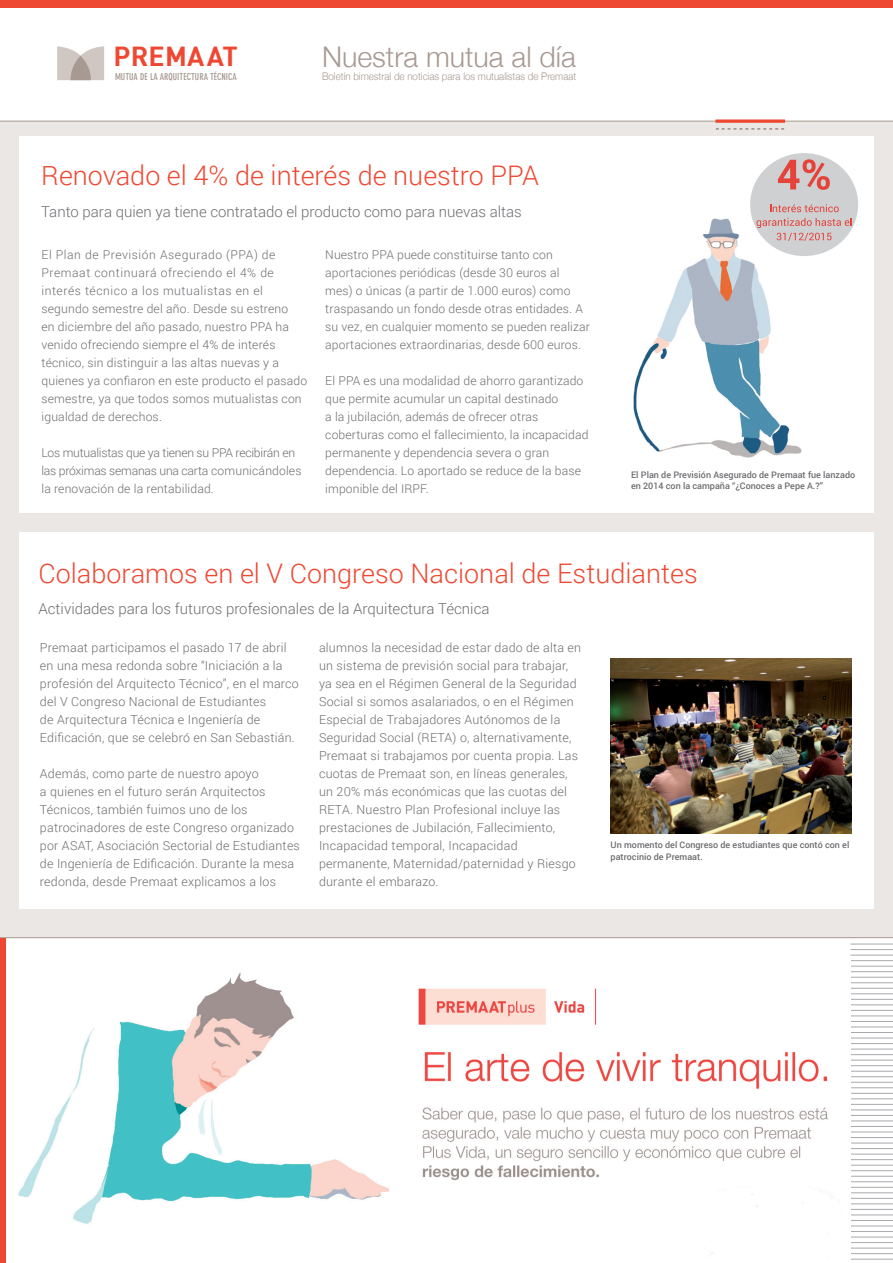
<style>
.page{position:relative;width:893px;height:1263px;background:#fff}
.page>*{position:absolute;margin:0;border:0;box-sizing:border-box;transform-origin:0 0}
.t1{font:300 28.5px "Helvetica Neue";color:#a89a92}
.t2{font:300 27px "Roboto";color:#ef4832}
.t3{font:27px "DIN Bold";letter-spacing:.005em;color:#ef4832}
.t4{font:300 15px "Roboto";color:#6c6d70}
.t5{font:300 12.45px/18px "Roboto";letter-spacing:.02em;color:#6c6d70}
.t6{font:300 12.15px/18px "Roboto";letter-spacing:.01em;color:#6c6d70}
.t7{font:300 12.15px/18px "Roboto";letter-spacing:-.02em;color:#6c6d70}
.t8{font:300 10.5px "Helvetica Neue";color:#a89a92;scale:.92 1}
.t9{font:700 condensed 9.45px "DIN Neuzeit Grotesk";color:#a89a92}
.t10{font:500 9px/12px "Roboto";color:#6c6d70}
</style>
<div class="page">
<div style="left:0;top:121px;width:893px;height:817px;background:#eae7e5"></div>
<div style="left:19px;top:136px;width:855px;height:376px;background:#fff"></div>
<div style="left:19px;top:533px;width:855px;height:376px;background:#fff"></div>
<div style="left:0;top:0;width:893px;height:7px;background:#ef4832"></div>
<hr style="left:0;top:937px;width:893px;height:1px;background:#a89a92">
<div style="left:0;top:938px;width:5px;height:325px;background:#ef4832"></div>
<hr style="left:850px;top:944px;width:43px;height:1px;background:#a8a9ad">
<hr style="left:850px;top:949px;width:43px;height:1px;background:#a8a9ad">
<hr style="left:850px;top:955px;width:43px;height:1px;background:#a8a9ad">
<hr style="left:850px;top:960px;width:43px;height:1px;background:#a8a9ad">
<hr style="left:850px;top:966px;width:43px;height:1px;background:#a8a9ad">
<hr style="left:850px;top:971px;width:43px;height:1px;background:#a8a9ad">
<hr style="left:850px;top:977px;width:43px;height:1px;background:#a8a9ad">
<hr style="left:850px;top:982px;width:43px;height:1px;background:#a8a9ad">
<hr style="left:850px;top:988px;width:43px;height:1px;background:#a8a9ad">
<hr style="left:850px;top:993px;width:43px;height:1px;background:#a8a9ad">
<hr style="left:850px;top:999px;width:43px;height:1px;background:#a8a9ad">
<hr style="left:850px;top:1004px;width:43px;height:1px;background:#a8a9ad">
<hr style="left:850px;top:1010px;width:43px;height:1px;background:#a8a9ad">
<hr style="left:850px;top:1015px;width:43px;height:1px;background:#a8a9ad">
<hr style="left:850px;top:1021px;width:43px;height:1px;background:#a8a9ad">
<hr style="left:850px;top:1027px;width:43px;height:1px;background:#a8a9ad">
<hr style="left:850px;top:1032px;width:43px;height:1px;background:#a8a9ad">
<hr style="left:850px;top:1038px;width:43px;height:1px;background:#a8a9ad">
<hr style="left:850px;top:1043px;width:43px;height:1px;background:#a8a9ad">
<hr style="left:850px;top:1049px;width:43px;height:1px;background:#a8a9ad">
<hr style="left:850px;top:1054px;width:43px;height:1px;background:#a8a9ad">
<hr style="left:850px;top:1060px;width:43px;height:1px;background:#a8a9ad">
<hr style="left:850px;top:1065px;width:43px;height:1px;background:#a8a9ad">
<hr style="left:850px;top:1071px;width:43px;height:1px;background:#a8a9ad">
<hr style="left:850px;top:1076px;width:43px;height:1px;background:#a8a9ad">
<hr style="left:850px;top:1082px;width:43px;height:1px;background:#a8a9ad">
<hr style="left:850px;top:1087px;width:43px;height:1px;background:#a8a9ad">
<hr style="left:850px;top:1093px;width:43px;height:1px;background:#a8a9ad">
<hr style="left:850px;top:1098px;width:43px;height:1px;background:#a8a9ad">
<hr style="left:850px;top:1104px;width:43px;height:1px;background:#a8a9ad">
<hr style="left:850px;top:1109px;width:43px;height:1px;background:#a8a9ad">
<hr style="left:850px;top:1115px;width:43px;height:1px;background:#a8a9ad">
<hr style="left:850px;top:1121px;width:43px;height:1px;background:#a8a9ad">
<hr style="left:850px;top:1126px;width:43px;height:1px;background:#a8a9ad">
<hr style="left:850px;top:1132px;width:43px;height:1px;background:#a8a9ad">
<hr style="left:850px;top:1137px;width:43px;height:1px;background:#a8a9ad">
<hr style="left:850px;top:1143px;width:43px;height:1px;background:#a8a9ad">
<hr style="left:850px;top:1148px;width:43px;height:1px;background:#a8a9ad">
<hr style="left:850px;top:1154px;width:43px;height:1px;background:#a8a9ad">
<hr style="left:850px;top:1159px;width:43px;height:1px;background:#a8a9ad">
<hr style="left:850px;top:1165px;width:43px;height:1px;background:#a8a9ad">
<hr style="left:850px;top:1170px;width:43px;height:1px;background:#a8a9ad">
<hr style="left:850px;top:1176px;width:43px;height:1px;background:#a8a9ad">
<hr style="left:850px;top:1181px;width:43px;height:1px;background:#a8a9ad">
<hr style="left:850px;top:1187px;width:43px;height:1px;background:#a8a9ad">
<hr style="left:850px;top:1192px;width:43px;height:1px;background:#a8a9ad">
<hr style="left:850px;top:1198px;width:43px;height:1px;background:#a8a9ad">
<hr style="left:850px;top:1203px;width:43px;height:1px;background:#a8a9ad">
<hr style="left:850px;top:1209px;width:43px;height:1px;background:#a8a9ad">
<hr style="left:850px;top:1214px;width:43px;height:1px;background:#a8a9ad">
<hr style="left:850px;top:1220px;width:43px;height:1px;background:#a8a9ad">
<hr style="left:850px;top:1226px;width:43px;height:1px;background:#a8a9ad">
<hr style="left:850px;top:1231px;width:43px;height:1px;background:#a8a9ad">
<hr style="left:850px;top:1237px;width:43px;height:1px;background:#a8a9ad">
<hr style="left:850px;top:1242px;width:43px;height:1px;background:#a8a9ad">
<hr style="left:850px;top:1248px;width:43px;height:1px;background:#a8a9ad">
<hr style="left:850px;top:1253px;width:43px;height:1px;background:#a8a9ad">
<hr style="left:850px;top:1259px;width:43px;height:1px;background:#a8a9ad">
<svg style="left:57px;top:46px;width:47px;height:34px;background:#ccc3be"></svg>
<hr style="left:0;top:121px;width:893px;height:1px;background:#a89a92">
<svg style="left:715px;top:119px;width:70px;height:4px"></svg>
<svg style="left:716px;top:128px;width:68px;height:2px"></svg>
<img style="left:633px;top:197px;width:189px;height:261px">
<div style="left:750px;top:153px;width:108px;height:103px;background:#ced0d2;border-radius:50%"></div>
<svg style="left:778px;top:159px;width:52px;height:31px"></svg>
<svg style="left:770px;top:204px;width:69px;height:8px"></svg>
<svg style="left:756px;top:218px;width:95px;height:23px"></svg>
<img style="left:610px;top:658px;width:242px;height:176px">
<img style="left:18px;top:972px;width:810px;height:282px">
<h2 class="t3" style="left:114px;top:39px;width:126px">PREMAAT</h2>
<p class="t9" style="left:115px;top:71px;width:123px">MUTUA DE LA ARQUITECTURA TÉCNICA</p>
<h1 class="t1" style="left:322px;top:39px;width:255px">Nuestra mutua al día</h1>
<p class="t8" style="left:322px;top:69px;width:278px">Boletín bimestral de noticias para los mutualistas de Premaat</p>
<h2 class="t2" style="left:41px;top:157px;width:499px">Renovado el 4% de interés de nuestro PPA</h2>
<p class="t4" style="left:41px;top:201px;width:482px">Tanto para quien ya tiene contratado el producto como para nuevas altas</p>
<p class="t6" style="left:41px;top:246px;width:267px">El Plan de Previsión Asegurado (PPA) de Premaat continuará ofreciendo el 4% de interés técnico a los mutualistas en el segundo semestre del año. Desde su estreno<br>en diciembre del año pasado, nuestro PPA ha venido ofreciendo siempre el 4% de interés técnico, sin distinguir a las altas nuevas y a quienes ya confiaron en este producto el pasado semestre, ya que todos somos mutualistas con igualdad de derechos.</p>
<p class="t7" style="left:41px;top:444px;width:262px">Los mutualistas que ya tienen su PPA recibirán en las próximas semanas una carta comunicándoles la renovación de la rentabilidad.</p>
<p class="t6" style="left:325px;top:246px;width:266px">Nuestro PPA puede constituirse tanto con aportaciones periódicas (desde 30 euros al<br>mes) o únicas (a partir de 1.000 euros) como traspasando un fondo desde otras entidades. A su vez, en cualquier momento se pueden realizar aportaciones extraordinarias, desde 600 euros.</p>
<p class="t6" style="left:325px;top:372px;width:265px">El PPA es una modalidad de ahorro garantizado que permite acumular un capital destinado<br>a la jubilación, además de ofrecer otras coberturas como el fallecimiento, la incapacidad permanente y dependencia severa o gran dependencia. Lo aportado se reduce de la base imponible del IRPF.</p>
<p class="t10" style="left:631px;top:469px;width:226px;line-height:10.8px">El Plan de Previsión Asegurado de Premaat fue lanzado en 2014 con la campaña “¿Conoces a Pepe A.?”</p>
<h2 class="t2" style="left:38px;top:555px;width:661px">Colaboramos en el V Congreso Nacional de Estudiantes</h2>
<p class="t4" style="left:38px;top:599px;width:453px">Actividades para los futuros profesionales de la Arquitectura Técnica</p>
<p class="t5" style="left:40px;top:638px;width:260px">Premaat participamos el pasado 17 de abril en una mesa redonda sobre “Iniciación a la profesión del Arquitecto Técnico”, en el marco del V Congreso Nacional de Estudiantes<br>de Arquitectura Técnica e Ingeniería de Edificación, que se celebró en San Sebastián.</p>
<p class="t5" style="left:40px;top:764px;width:261px">Además, como parte de nuestro apoyo<br>a quienes en el futuro serán Arquitectos Técnicos, también fuimos uno de los patrocinadores de este Congreso organizado por ASAT, Asociación Sectorial de Estudiantes de Ingeniería de Edificación. Durante la mesa redonda, desde Premaat explicamos a los</p>
<p class="t5" style="left:319px;top:638px;width:264px">alumnos la necesidad de estar dado de alta en un sistema de previsión social para trabajar, ya sea en el Régimen General de la Seguridad Social si somos asalariados, o en el Régimen Especial de Trabajadores Autónomos de la Seguridad Social (RETA) o, alternativamente, Premaat si trabajamos por cuenta propia. Las cuotas de Premaat son, en líneas generales, un 20% más económicas que las cuotas del RETA. Nuestro Plan Profesional incluye las prestaciones de Jubilación, Fallecimiento, Incapacidad temporal, Incapacidad permanente, Maternidad/paternidad y Riesgo durante el embarazo.</p>
<p class="t10" style="left:611px;top:839px;width:240px">Un momento del Congreso de estudiantes que contó con el patrocinio de Premaat.</p>
</div>
